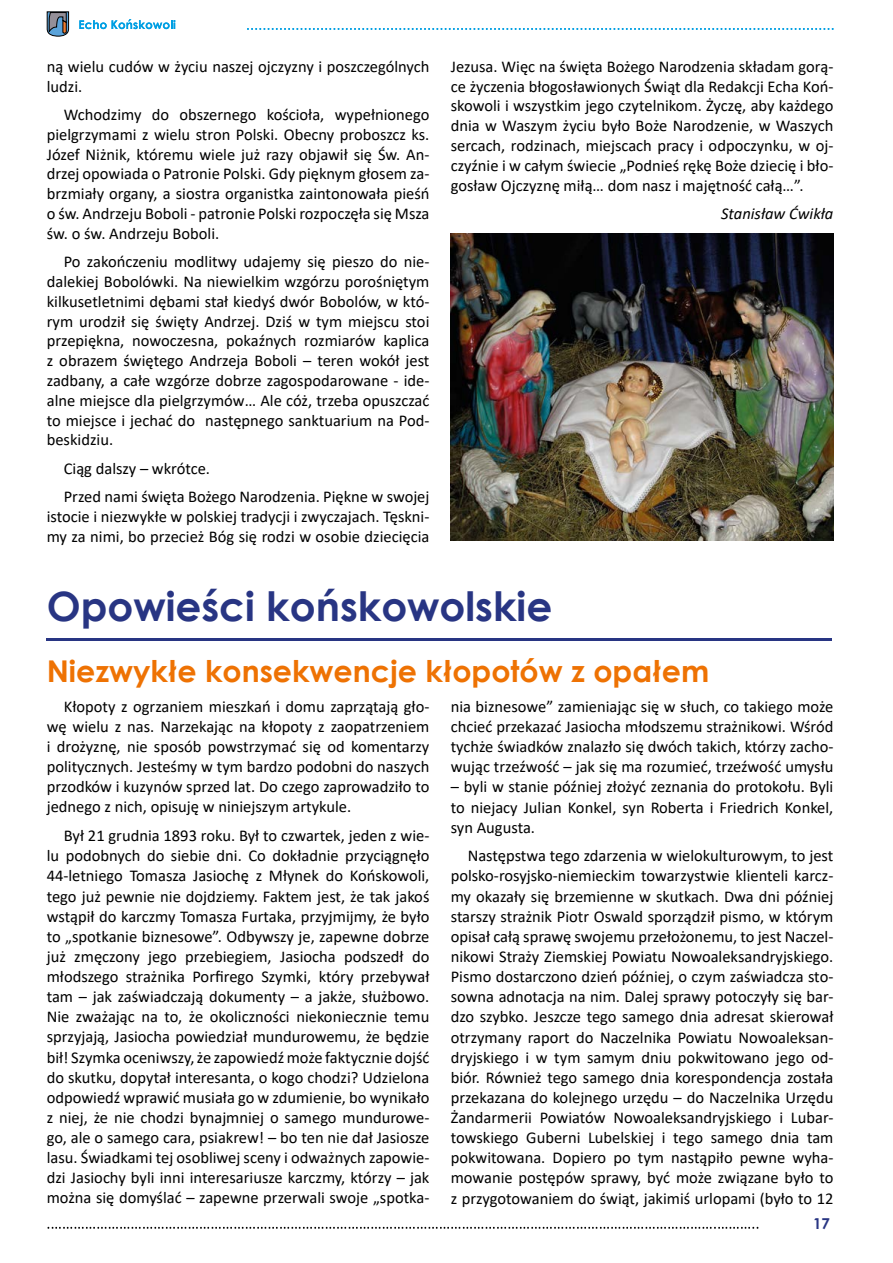
<style>
.page{position:relative;width:893px;height:1263px;background:#fff}
.page>*{position:absolute;margin:0;border:0;box-sizing:border-box;transform-origin:0 0}
.t1{font:700 40.5px "Century Gothic";color:#283583}
.t2{font:700 30px "Century Gothic";color:#ee7203}
.t3{font:16.5px/20.1px "Calibri";color:#000;text-align:justify}
.t4{font:italic 16.5px "Calibri";color:#000}
.t5{font:700 15px "Century Gothic";color:#283583}
</style>
<div class="page">
<svg style="left:48px;top:1227px;width:710px;height:2px"></svg>
<svg style="left:247px;top:28px;width:586px;height:2px"></svg>
<svg style="left:79px;top:19px;width:96px;height:10px"></svg>
<svg style="left:47px;top:12px;width:22px;height:24px"></svg>
<hr style="left:47px;top:638px;width:785px;height:3px;background:#283583">
<img style="left:451px;top:233px;width:382px;height:307px">
<p class="t3" style="left:47px;top:56px;width:384px">ną wielu cudów w życiu naszej ojczyzny i poszczególnych ludzi.</p>
<p class="t3" style="left:47px;top:104px;width:384px;text-indent:17px">Wchodzimy do obszernego kościoła, wypełnionego pielgrzymami z wielu stron Polski. Obecny proboszcz ks.<br>Józef Niżnik, któremu wiele już razy objawił się Św. An&shy;drzej opowiada o Patronie Polski. Gdy pięknym głosem za&shy;brzmiały organy, a siostra organistka zaintonowała pieśń o św. Andrzeju Boboli - patronie Polski rozpoczęła się Msza św. o św. Andrzeju Boboli.</p>
<p class="t3" style="left:47px;top:251px;width:384px;text-indent:17px">Po zakończeniu modlitwy udajemy się pieszo do nie&shy;dalekiej Bobolówki. Na niewielkim wzgórzu porośniętym kilkusetletnimi dębami stał kiedyś dwór Bobolów, w któ&shy;rym urodził się święty Andrzej. Dziś w tym miejscu stoi przepiękna, nowoczesna, pokaźnych rozmiarów kaplica z obrazem świętego Andrzeja Boboli – teren wokół jest zadbany, a całe wzgórze dobrze zagospodarowane - ide&shy;alne miejsce dla pielgrzymów… Ale cóż, trzeba opuszczać to miejsce i jechać do następnego sanktuarium na Pod&shy;beskidziu.</p>
<p class="t3" style="left:64px;top:454px;width:367px;line-height:28.3px">Ciąg dalszy – wkrótce.<br>Przed nami święta Bożego Narodzenia. Piękne w swojej</p>
<p class="t3" style="left:47px;top:506px;width:384px">istocie i niezwykłe w polskiej tradycji i zwyczajach. Tęskni&shy;my za nimi, bo przecież Bóg się rodzi w osobie dziecięcia</p>
<p class="t3" style="left:451px;top:56px;width:384px">Jezusa. Więc na święta Bożego Narodzenia składam gorą&shy;ce życzenia błogosławionych Świąt dla Redakcji Echa Koń&shy;skowoli i wszystkim jego czytelnikom. Życzę, aby każdego dnia w Waszym życiu było Boże Narodzenie, w Waszych sercach, rodzinach, miejscach pracy i odpoczynku, w oj&shy;czyźnie i w całym świecie „Podnieś rękę Boże dziecię i bło&shy;gosław Ojczyznę miłą… dom nasz i majętność całą…”.</p>
<p class="t4" style="left:721px;top:202px;width:114px">Stanisław Ćwikła</p>
<h1 class="t1" style="left:47px;top:575px;width:507px">Opowieści końskowolskie</h1>
<h2 class="t2" style="left:47px;top:649px;width:664px">Niezwykłe konsekwencje kłopotów z opałem</h2>
<p class="t3" style="left:47px;top:696px;width:384px;text-indent:17px">Kłopoty z ogrzaniem mieszkań i domu zaprzątają gło&shy;wę wielu z nas. Narzekając na kłopoty z zaopatrzeniem i drożyznę, nie sposób powstrzymać się od komentarzy politycznych. Jesteśmy w tym bardzo podobni do naszych przodków i kuzynów sprzed lat. Do czego zaprowadziło to jednego z nich, opisuję w niniejszym artykule.</p>
<p class="t3" style="left:47px;top:825px;width:384px;text-indent:17px">Był 21 grudnia 1893 roku. Był to czwartek, jeden z wie&shy;lu podobnych do siebie dni. Co dokładnie przyciągnęło 44-letniego Tomasza Jasiochę z Młynek do Końskowoli, tego już pewnie nie dojdziemy. Faktem jest, że tak jakoś wstąpił do karczmy Tomasza Furtaka, przyjmijmy, że było to „spotkanie biznesowe”. Odbywszy je, zapewne dobrze już zmęczony jego przebiegiem, Jasiocha podszedł do młodszego strażnika Porfirego Szymki, który przebywał tam – jak zaświadczają dokumenty – a jakże, służbowo.<br>Nie zważając na to, że okoliczności niekoniecznie temu sprzyjają, Jasiocha powiedział mundurowemu, że będzie bił! Szymka oceniwszy, że zapowiedź może faktycznie dojść do skutku, dopytał interesanta, o kogo chodzi? Udzielona odpowiedź wprawić musiała go w zdumienie, bo wynikało z niej, że nie chodzi bynajmniej o samego mundurowe&shy;go, ale o samego cara, psiakrew! – bo ten nie dał Jasiosze lasu. Świadkami tej osobliwej sceny i odważnych zapowie&shy;dzi Jasiochy byli inni interesariusze karczmy, którzy – jak można się domyślać – zapewne przerwali swoje „spotka-</p>
<p class="t3" style="left:451px;top:696px;width:384px">nia biznesowe” zamieniając się w słuch, co takiego może chcieć przekazać Jasiocha młodszemu strażnikowi. Wśród tychże świadków znalazło się dwóch takich, którzy zacho&shy;wując trzeźwość – jak się ma rozumieć, trzeźwość umysłu</p>
<p class="t3" style="left:451px;top:776px;width:384px">– byli w stanie później złożyć zeznania do protokołu. Byli to niejacy Julian Konkel, syn Roberta i Friedrich Konkel, syn Augusta.</p>
<p class="t3" style="left:451px;top:845px;width:384px;text-indent:17px">Następstwa tego zdarzenia w wielokulturowym, to jest polsko-rosyjsko-niemieckim towarzystwie klienteli karcz&shy;my okazały się brzemienne w skutkach. Dwa dni później starszy strażnik Piotr Oswald sporządził pismo, w którym opisał całą sprawę swojemu przełożonemu, to jest Naczel&shy;nikowi Straży Ziemskiej Powiatu Nowoaleksandryjskiego.<br>Pismo dostarczono dzień później, o czym zaświadcza sto&shy;sowna adnotacja na nim. Dalej sprawy potoczyły się bar&shy;dzo szybko. Jeszcze tego samego dnia adresat skierował otrzymany raport do Naczelnika Powiatu Nowoaleksan&shy;dryjskiego i w tym samym dniu pokwitowano jego od&shy;biór. Również tego samego dnia korespondencja została przekazana do kolejnego urzędu – do Naczelnika Urzędu Żandarmerii Powiatów Nowoaleksandryjskiego i Lubar&shy;towskiego Guberni Lubelskiej i tego samego dnia tam pokwitowana. Dopiero po tym nastąpiło pewne wyha&shy;mowanie postępów sprawy, być może związane było to z przygotowaniem do świąt, jakimiś urlopami (było to 12</p>
<p class="t5" style="left:813px;top:1212px;width:18px">17</p>
</div>
